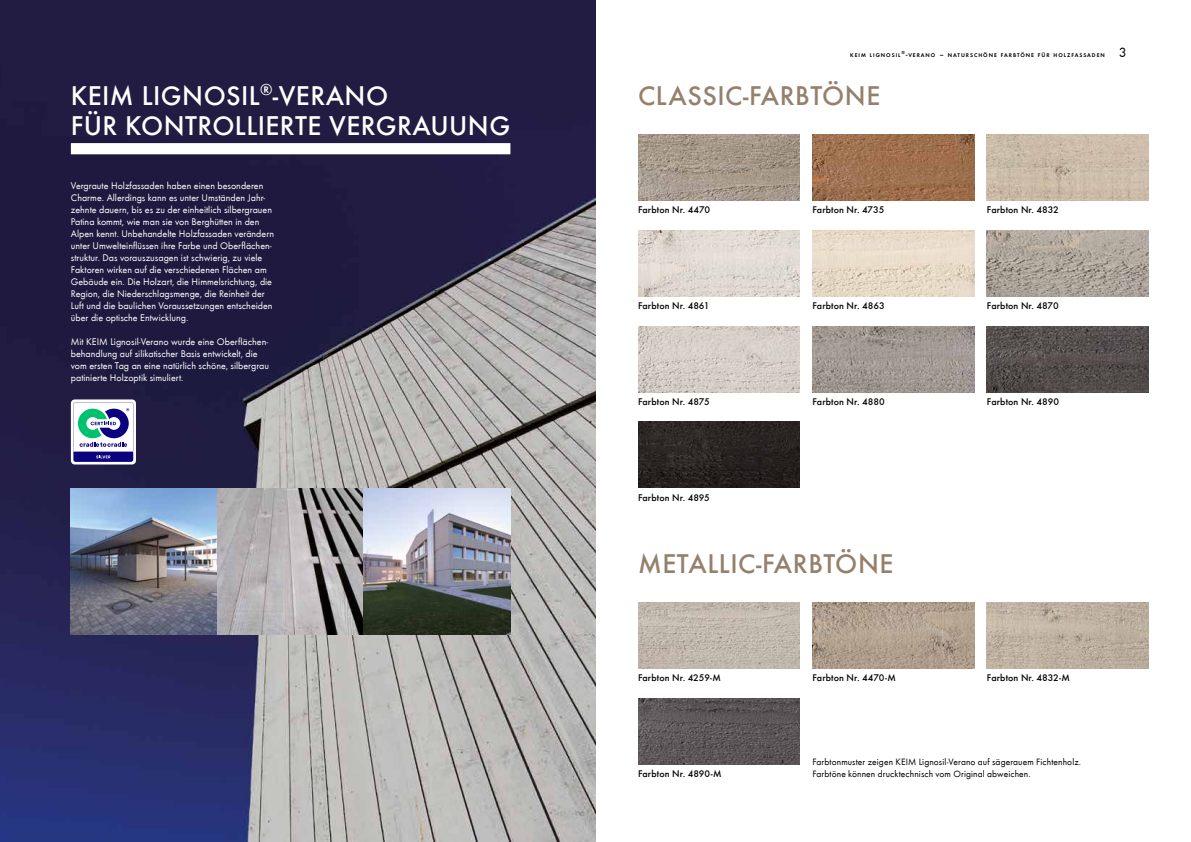
<style>
.page{position:relative;width:1191px;height:842px;background:#fff}
.page>*{position:absolute;margin:0;border:0;box-sizing:border-box;transform-origin:0 0}
.t1{font:500 28px/30px "Futura T";letter-spacing:.015em;color:#fff}
.t2{font:500 28px "Futura T";letter-spacing:.02em;color:#95806c}
.t3{font:14px "Futura T Boo";color:#000}
.t4{font:10px/12px "Futura T Boo";color:#fff}
.t5{font:500 10px "Futura T";letter-spacing:.01em;color:#000}
.t6{font:9.5px/12px "Futura T Boo";letter-spacing:.01em;color:#000}
.t7{font:5.6px "Futura T Dem";letter-spacing:.17em;color:#000}
.s1{font-size:8px}
</style>
<div class="page">
<img style="left:0;top:0;width:595px;height:842px">
<img style="left:71px;top:489px;width:439px;height:145px">
<div style="left:71px;top:143px;width:439px;height:11px;background:#fff"></div>
<img style="left:638px;top:230px;width:161px;height:66px">
<img style="left:812px;top:135px;width:162px;height:65px">
<img style="left:638px;top:327px;width:161px;height:66px">
<img style="left:986px;top:135px;width:162px;height:65px">
<img style="left:812px;top:230px;width:162px;height:66px">
<img style="left:812px;top:327px;width:162px;height:66px">
<img style="left:812px;top:602px;width:162px;height:67px">
<img style="left:986px;top:230px;width:162px;height:66px">
<img style="left:986px;top:602px;width:162px;height:67px">
<img style="left:638px;top:422px;width:161px;height:66px">
<img style="left:638px;top:699px;width:161px;height:66px">
<img style="left:638px;top:135px;width:161px;height:65px">
<img style="left:986px;top:327px;width:162px;height:66px">
<img style="left:638px;top:602px;width:161px;height:67px">
<svg style="left:71px;top:399px;width:65px;height:65px"></svg>
<svg style="left:73px;top:402px;width:60px;height:60px"></svg>
<h1 class="t1" style="left:71px;top:80px;width:441px">KEIM LIGNOSIL<sup>®</sup>-VERANO<br>FÜR KONTROLLIERTE VERGRAUUNG</h1>
<p class="t4" style="left:71px;top:179px;width:205px">Vergraute Holzfassaden haben einen besonderen Charme. Allerdings kann es unter Umständen Jahr&shy;zehnte dauern, bis es zu der einheitlich silbergrauen Patina kommt, wie man sie von Berghütten in den Alpen kennt. Unbehandelte Holzfassaden verändern unter Umwelteinflüssen ihre Farbe und Oberflächen&shy;struktur. Das vorauszusagen ist schwierig, zu viele Faktoren wirken auf die verschiedenen Flächen am Gebäude ein. Die Holzart, die Himmelsrichtung, die Region, die Niederschlagsmenge, die Reinheit der Luft und die baulichen Voraussetzungen entscheiden über die optische Entwicklung.</p>
<p class="t4" style="left:71px;top:335px;width:200px">Mit KEIM Lignosil-Verano wurde eine Oberflächen&shy;behandlung auf silikatischer Basis entwickelt, die vom ersten Tag an eine natürlich schöne, silbergrau patinierte Holzoptik simuliert.</p>
<p class="t7" style="left:850px;top:52px;width:256px">KEIM LIGNOSIL<sup>®</sup><span class="s1">-</span>VERANO <span class="s1">–</span> NATURSCHÖNE FARBTÖNE FÜR HOLZFASSADEN</p>
<h2 class="t3" style="left:1119px;top:44px;width:9px">3</h2>
<h1 class="t2" style="left:638px;top:79px;width:244px">CLASSIC-FARBTÖNE</h1>
<p class="t5" style="left:638px;top:204px;width:74px">Farbton Nr. 4470</p>
<p class="t5" style="left:812px;top:204px;width:73px">Farbton Nr. 4735</p>
<p class="t5" style="left:986px;top:204px;width:74px">Farbton Nr. 4832</p>
<p class="t5" style="left:638px;top:300px;width:73px">Farbton Nr. 4861</p>
<p class="t5" style="left:812px;top:300px;width:74px">Farbton Nr. 4863</p>
<p class="t5" style="left:986px;top:300px;width:73px">Farbton Nr. 4870</p>
<p class="t5" style="left:638px;top:396px;width:73px">Farbton Nr. 4875</p>
<p class="t5" style="left:812px;top:396px;width:74px">Farbton Nr. 4880</p>
<p class="t5" style="left:986px;top:396px;width:74px">Farbton Nr. 4890</p>
<p class="t5" style="left:638px;top:492px;width:73px">Farbton Nr. 4895</p>
<h1 class="t2" style="left:638px;top:547px;width:257px">METALLIC-FARBTÖNE</h1>
<p class="t5" style="left:638px;top:672px;width:84px">Farbton Nr. 4259-M</p>
<p class="t5" style="left:812px;top:672px;width:85px">Farbton Nr. 4470-M</p>
<p class="t5" style="left:986px;top:672px;width:85px">Farbton Nr. 4832-M</p>
<p class="t5" style="left:638px;top:768px;width:85px">Farbton Nr. 4890-M</p>
<p class="t6" style="left:812px;top:756px;width:270px">Farbtonmuster zeigen KEIM Lignosil-Verano auf sägerauem Fichtenholz.<br>Farbtöne können drucktechnisch vom Original abweichen.</p>
</div>
